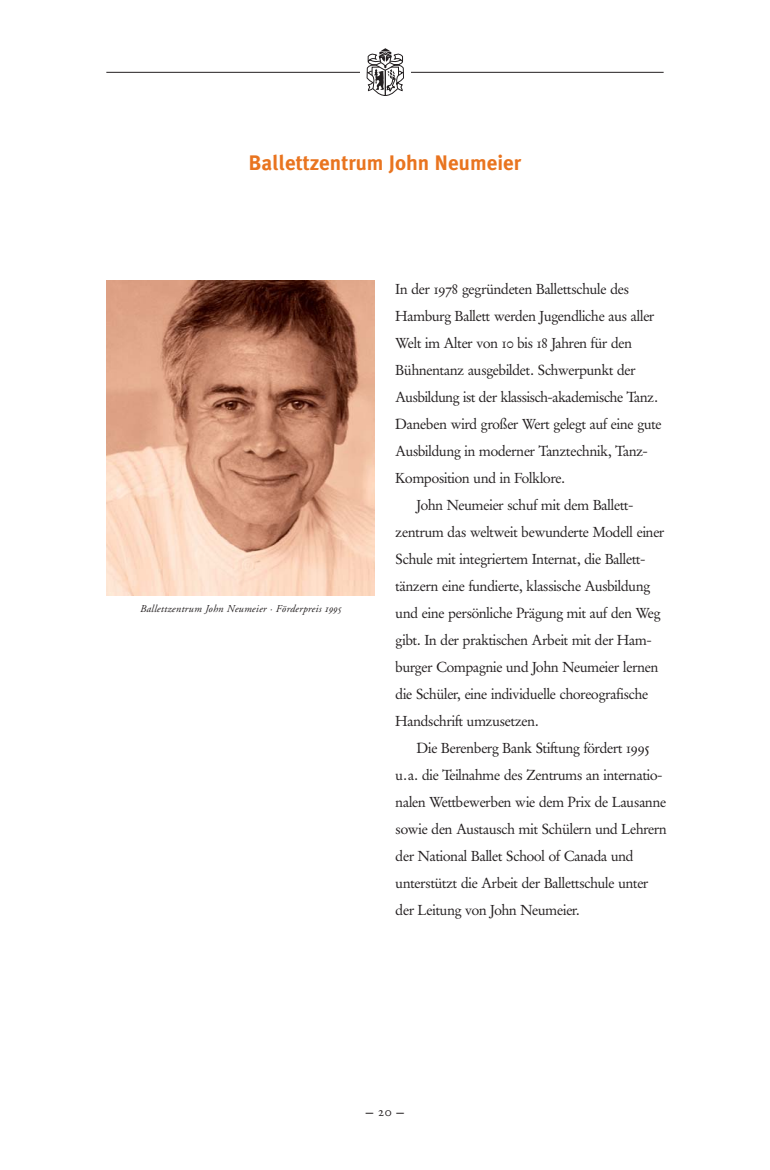
<style>
.page{position:relative;width:770px;height:1170px;background:#fff}
.page>*{position:absolute;margin:0;border:0;box-sizing:border-box;transform-origin:0 0}
.t1{font:700 21px "Meta Plus";color:#e9741f}
.t2{font:14.25px "Garamond Stempel Expert BQ Roman Os F";color:#231f20}
.t3{font:13.5px "Helvetica";color:#231f20}
.t4{font:italic 10.5px "Adobe Garamond";letter-spacing:.025em;color:#231f20}
.s1{font-family:"Adobe Garamond Exp"}
</style>
<div class="page">
<img style="left:106px;top:281px;width:268px;height:314px">
<hr style="left:106px;top:72px;width:557px;height:1px;background:#231f20">
<div style="left:360px;top:43px;width:50px;height:58px;background:#fff"></div>
<svg style="left:366px;top:48px;width:38px;height:48px"></svg>
<h1 class="t1" style="left:249px;top:154px;width:274px">Ballettzentrum John Neumeier</h1>
<p class="t4" style="left:140px;top:604px;width:203px">Ballettzentrum John Neumeier · Förderpreis <span class="s1">1995</span></p>
<p class="t2" style="left:395px;top:283px;width:235px">In der 1978 gegründeten Ballettschule des</p>
<p class="t2" style="left:395px;top:310px;width:260px">Hamburg Ballett werden Jugendliche aus aller</p>
<p class="t2" style="left:395px;top:337px;width:238px">Welt im Alter von 10 bis 18 Jahren für den</p>
<p class="t2" style="left:395px;top:364px;width:241px">Bühnentanz ausgebildet. Schwerpunkt der</p>
<p class="t2" style="left:395px;top:391px;width:264px">Ausbildung ist der klassisch-akademische Tanz.</p>
<p class="t2" style="left:395px;top:418px;width:267px">Daneben wird großer Wert gelegt auf eine gute</p>
<p class="t2" style="left:395px;top:445px;width:253px">Ausbildung in moderner Tanz technik, Tanz-</p>
<p class="t2" style="left:395px;top:472px;width:171px">Komposition und in Folklore.</p>
<p class="t2" style="left:417px;top:499px;width:218px">John Neumeier schuf mit dem Ballett -</p>
<p class="t2" style="left:395px;top:526px;width:270px">zentrum das weltweit bewunderte Modell einer</p>
<p class="t2" style="left:395px;top:553px;width:251px">Schule mit integriertem Internat, die Ballett -</p>
<p class="t2" style="left:395px;top:580px;width:256px">tänzern eine fundierte, klassische Ausbildung</p>
<p class="t2" style="left:395px;top:607px;width:266px">und eine persönliche Prägung mit auf den Weg</p>
<p class="t2" style="left:395px;top:634px;width:257px">gibt. In der praktischen Arbeit mit der Ham -</p>
<p class="t2" style="left:395px;top:661px;width:264px">burger Compagnie und John Neumeier lernen</p>
<p class="t2" style="left:395px;top:688px;width:254px">die Schüler, eine indivi duelle choreografische</p>
<p class="t2" style="left:395px;top:715px;width:145px">Handschrift umzusetzen.</p>
<p class="t2" style="left:417px;top:742px;width:234px">Die Berenberg Bank Stiftung fördert 1995</p>
<p class="t2" style="left:395px;top:769px;width:268px">u.a. die Teilnahme des Zentrums an internatio-</p>
<p class="t2" style="left:395px;top:796px;width:272px">nalen Wettbewerben wie dem Prix de Lausanne</p>
<p class="t2" style="left:395px;top:823px;width:272px">sowie den Austausch mit Schülern und Lehrern</p>
<p class="t2" style="left:395px;top:850px;width:239px">der National Ballet School of Canada und</p>
<p class="t2" style="left:395px;top:877px;width:254px">unterstützt die Arbeit der Ballett schule unter</p>
<p class="t2" style="left:395px;top:904px;width:186px">der Leitung von John Neumeier.</p>
<p class="t3" style="left:366px;top:1107px;width:40px">–<span class="s1">20</span>–</p>
</div>
